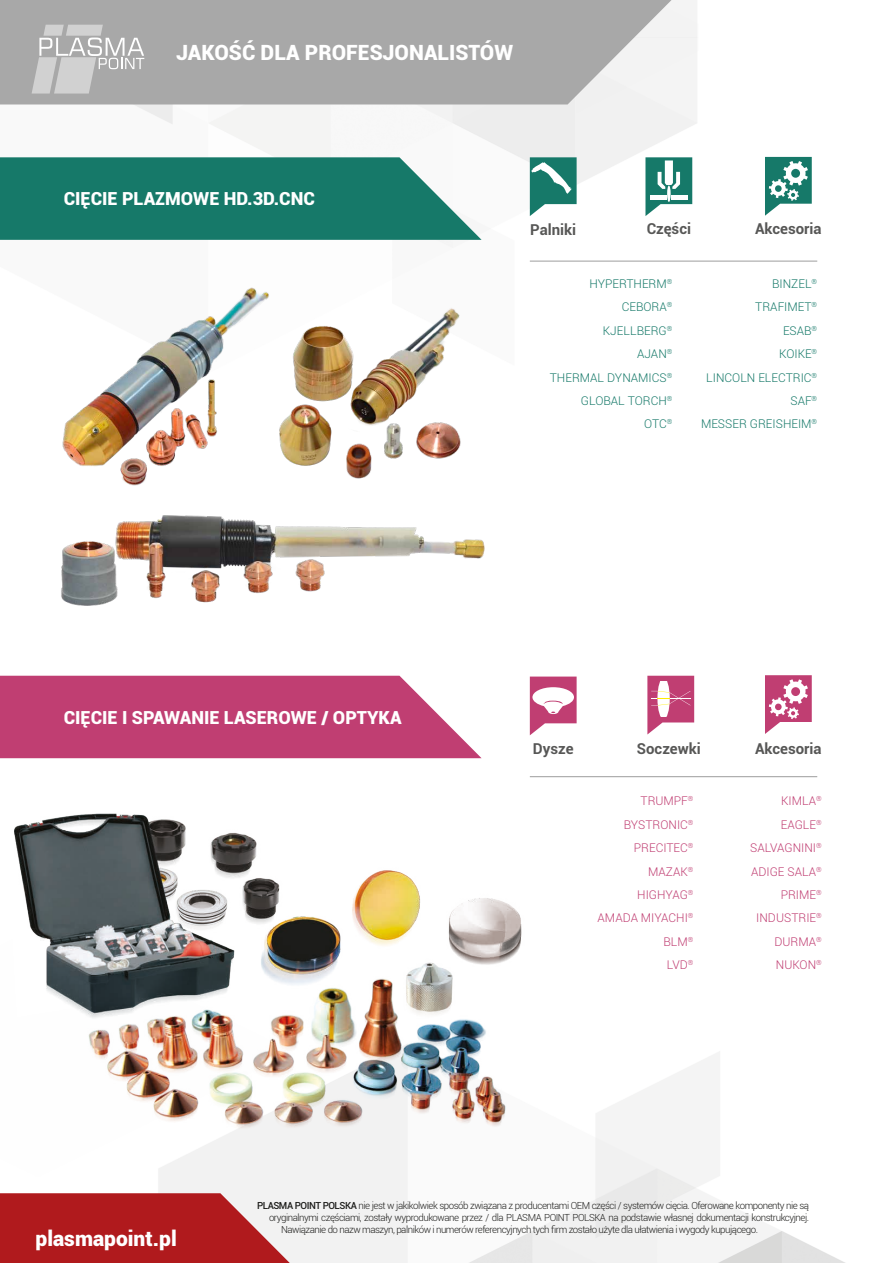
<style>
.page{position:relative;width:893px;height:1263px;background:#fff}
.page>*{position:absolute;margin:0;border:0;box-sizing:border-box;transform-origin:0 0}
.t1{font:900 21px "Roboto";color:#fff}
.t2{font:900 18px "Roboto";color:#fff}
.t3{font:700 15px "Roboto";color:#575756}
.t4{font:300 12px/23.4px "Roboto";color:#167969;text-align:right}
.t5{font:300 12px/23.4px "Roboto";color:#c03e72;text-align:right}
.t6{font:300 9.75px "Roboto";letter-spacing:-.05em;color:#1d1d1b}
.s1{font-weight:500}
</style>
<div class="page">
<svg style="left:0;top:0;width:672px;height:104px;background:#aeaeae"></svg>
<svg style="left:32px;top:25px;width:112px;height:69px;background:#bdbdbd"></svg>
<svg style="left:0;top:676px;width:482px;height:82px;background:#c54e7d"></svg>
<svg style="left:0;top:157px;width:482px;height:83px;background:#2a8476"></svg>
<svg style="left:0;top:1193px;width:290px;height:70px;background:#b73335"></svg>
<img style="left:14px;top:777px;width:537px;height:383px">
<svg style="left:645px;top:157px;width:47px;height:59px"></svg>
<svg style="left:667px;top:185px;width:4px;height:17px"></svg>
<hr style="left:650px;top:195px;width:16px;height:4px;background:#fff">
<hr style="left:671px;top:195px;width:16px;height:4px;background:#fff">
<svg style="left:530px;top:157px;width:47px;height:59px"></svg>
<svg style="left:765px;top:157px;width:47px;height:59px"></svg>
<svg style="left:765px;top:675px;width:47px;height:59px"></svg>
<svg style="left:530px;top:676px;width:47px;height:59px"></svg>
<hr style="left:530px;top:261px;width:287px;height:1px;background:#9d9d9d">
<hr style="left:530px;top:776px;width:287px;height:1px;background:#9d9d9d">
<img style="left:60px;top:515px;width:424px;height:91px">
<img style="left:279px;top:296px;width:197px;height:183px">
<img style="left:59px;top:288px;width:211px;height:198px">
<svg style="left:647px;top:676px;width:47px;height:58px"></svg>
<h1 class="t1" style="left:176px;top:38px;width:338px">JAKOŚĆ DLA PROFESJONALISTÓW</h1>
<h2 class="t2" style="left:64px;top:186px;width:253px">CIĘCIE PLAZMOWE HD.3D.CNC</h2>
<h2 class="t2" style="left:64px;top:704px;width:339px">CIĘCIE I SPAWANIE LASEROWE / OPTYKA</h2>
<h3 class="t3" style="left:530px;top:219px;width:48px">Palniki</h3>
<h3 class="t3" style="left:647px;top:219px;width:46px">Części</h3>
<h3 class="t3" style="left:755px;top:219px;width:68px">Akcesoria</h3>
<p class="t4" style="left:550px;top:272px;width:124px">HYPERTHERM<sup>®<br></sup>CEBORA<sup>®<br></sup>KJELLBERG<sup>®<br></sup>AJAN<sup>®<br></sup>THERMAL DYNAMICS<sup>®<br></sup>GLOBAL TORCH<sup>®<br></sup>OTC<sup>®</sup></p>
<p class="t4" style="left:701px;top:272px;width:118px">BINZEL<sup>®<br></sup>TRAFIMET<sup>®<br></sup>ESAB<sup>®<br></sup>KOIKE<sup>®<br></sup>LINCOLN ELECTRIC<sup>®<br></sup>SAF<sup>®<br></sup>MESSER GREISHEIM<sup>®</sup></p>
<h3 class="t3" style="left:533px;top:738px;width:42px">Dysze</h3>
<h3 class="t3" style="left:637px;top:738px;width:65px">Soczewki</h3>
<h3 class="t3" style="left:755px;top:738px;width:68px">Akcesoria</h3>
<p class="t5" style="left:597px;top:789px;width:97px">TRUMPF<sup>®<br></sup>BYSTRONIC<sup>®<br></sup>PRECITEC<sup>®<br></sup>MAZAK<sup>®<br></sup>HIGHYAG<sup>®<br></sup>AMADA MIYACHI<sup>®<br></sup>BLM<sup>®<br></sup>LVD<sup>®</sup></p>
<p class="t5" style="left:750px;top:789px;width:73px">KIMLA<sup>®<br></sup>EAGLE<sup>®<br></sup>SALVAGNINI<sup>®<br></sup>ADIGE SALA<sup>®<br></sup>PRIME<sup>®<br></sup>INDUSTRIE<sup>®<br></sup>DURMA<sup>®<br></sup>NUKON<sup>®</sup></p>
<h1 class="t1" style="left:36px;top:1223px;width:143px">plasmapoint.pl</h1>
<p class="t6" style="left:257px;top:1199px;width:554px"><span class="s1">PLASMA POINT POLSKA</span> nie jest w jakikolwiek sposób związana z producentami OEM części / systemów cięcia. Oferowane komponenty nie są</p>
<p class="t6" style="left:269px;top:1211px;width:542px">oryginalnymi częściami, zostały wyprodukowane przez / dla PLASMA POINT POLSKA na podstawie własnej dokumentacji konstrukcyjnej.</p>
<p class="t6" style="left:281px;top:1222px;width:478px">Nawiązanie do nazw maszyn, palników i numerów referencyjnych tych firm zostało użyte dla ułatwienia i wygody kupującego.</p>
</div>
